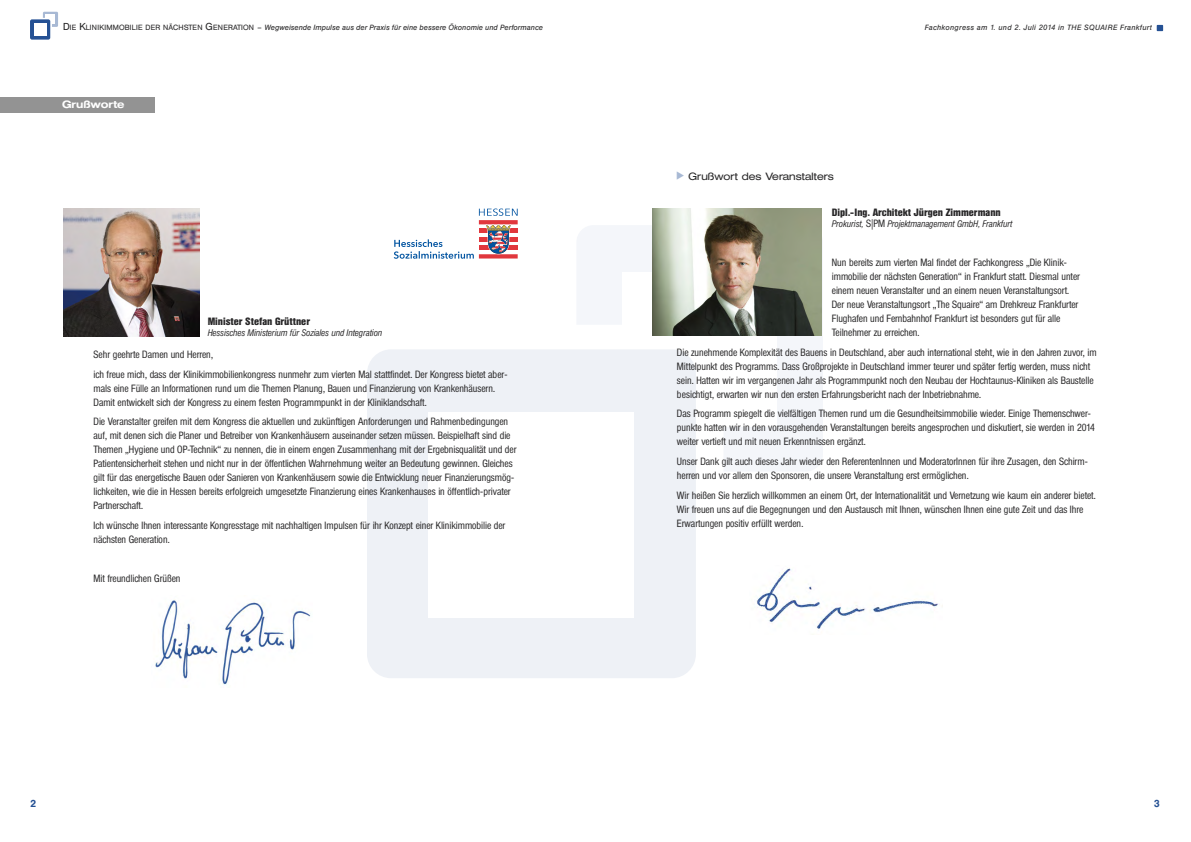
<style>
.page{position:relative;width:1191px;height:842px;background:#fff}
.page>*{position:absolute;margin:0;border:0;box-sizing:border-box;transform-origin:0 0}
.t1{font:300 10.5px/14px "Helvetica Con BQ";color:#272627}
.t2{font:700 10.5px "Helvetica Con BQ";color:#272627}
.t3{font:300 10.5px "Helvetica Extended BQ";color:#272627}
.t4{font:500 10.5px "Helvetica Extended BQ";color:#fff}
.t5{font:500 10px "Helvetica BQ";color:#255194}
.t6{font:italic 300 9.5px "Helvetica Con BQ";color:#272627}
.t7{font:italic 7.5px "Helvetica BQ";letter-spacing:.015em;color:#272627}
.t8{font:italic 7.5px "Helvetica BQ";letter-spacing:.05em;color:#272627}
.s1{font-style:normal;font-size:10px}
.s2{font-style:normal}
.s3{font-style:normal;font-size:10.5px}
</style>
<div class="page">
<div style="left:576px;top:225px;width:247px;height:247px;background:#f4f6fa;border-radius:17px"></div>
<div style="left:622px;top:272px;width:154px;height:154px;background:#fff"></div>
<div style="left:340px;top:325px;width:383px;height:383px;background:#fff;border-radius:3px"></div>
<div style="left:367px;top:349px;width:329px;height:329px;background:#eef1f6;border-radius:24px"></div>
<div style="left:429px;top:412px;width:205px;height:206px;background:#fff"></div>
<div style="left:1156px;top:25px;width:7px;height:6px;background:#255194"></div>
<svg style="left:43px;top:12px;width:15px;height:15px"></svg>
<div style="left:46px;top:15px;width:9px;height:9px;background:#fff"></div>
<svg style="left:28px;top:18px;width:24px;height:23px"></svg>
<div style="left:30px;top:19px;width:20px;height:21px;background:#255194;border-radius:2px"></div>
<div style="left:34px;top:23px;width:12px;height:13px;background:#fff"></div>
<div style="left:0;top:97px;width:155px;height:15px;background:#939393"></div>
<img style="left:652px;top:208px;width:169px;height:128px">
<img style="left:756px;top:568px;width:187px;height:61px">
<svg style="left:394px;top:209px;width:123px;height:50px"></svg>
<img style="left:155px;top:599px;width:156px;height:86px">
<img style="left:63px;top:209px;width:136px;height:127px">
<p class="t7" style="left:63px;top:24px;width:481px"><span class="s1">D</span><span class="s2">IE</span> <span class="s1">K</span><span class="s2">LINIKIMMOBILIE DER NÄCHSTEN</span> <span class="s1">G</span><span class="s2">ENERATION –</span> Wegweisende Impulse aus der Praxis für eine bessere Ökonomie und Performance</p>
<p class="t8" style="left:924px;top:24px;width:228px">Fachkongress am 1. und 2. Juli 2014 in THE SQUAIRE Frankfurt</p>
<p class="t4" style="left:62px;top:99px;width:64px">Grußworte</p>
<p class="t2" style="left:208px;top:315px;width:104px">Minister Stefan Grüttner</p>
<p class="t6" style="left:208px;top:328px;width:176px">Hessisches Ministerium für Soziales und Integration</p>
<p class="t1" style="left:94px;top:344px;width:415px;line-height:19.7px">Sehr geehrte Damen und Herren,<br>ich freue mich, dass der Klinikimmobilienkongress nunmehr zum vierten Mal stattfindet. Der Kongress bietet aber-</p>
<p class="t1" style="left:94px;top:381px;width:403px">mals eine Fülle an Informationen rund um die Themen Planung, Bauen und Finanzierung von Krankenhäusern.<br>Damit entwickelt sich der Kongress zu einem festen Programmpunkt in der Kliniklandschaft.</p>
<p class="t1" style="left:94px;top:415px;width:424px">Die Veranstalter greifen mit dem Kongress die aktuellen und zukünftigen Anforderungen und Rahmenbedingungen auf, mit denen sich die Planer und Betreiber von Krankenhäusern auseinander setzen müssen. Beispielhaft sind die Themen „Hygiene und OP-Technik“ zu nennen, die in einem engen Zusammenhang mit der Ergebnisqualität und der Patientensicherheit stehen und nicht nur in der öffentlichen Wahrnehmung weiter an Bedeutung gewinnen. Gleiches gilt für das energetische Bauen oder Sanieren von Krankenhäusern sowie die Entwicklung neuer Finanzierungsmög&shy;lichkeiten, wie die in Hessen bereits erfolgreich umgesetzte Finanzierung eines Krankenhauses in öffentlich-privater Partnerschaft.</p>
<p class="t1" style="left:94px;top:518px;width:413px">Ich wünsche Ihnen interessante Kongresstage mit nachhaltigen Impulsen für ihr Konzept einer Klinikimmobilie der nächsten Generation.</p>
<p class="t1" style="left:94px;top:572px;width:88px">Mit freundlichen Grüßen</p>
<p class="t3" style="left:688px;top:170px;width:147px">Grußwort des Veranstalters</p>
<p class="t2" style="left:832px;top:206px;width:171px">Dipl.-Ing. Architekt Jürgen Zimmermann</p>
<p class="t6" style="left:832px;top:219px;width:182px">Prokurist, <span class="s3">S|PM</span> Projektmanagement GmbH, Frankfurt</p>
<p class="t1" style="left:832px;top:255px;width:250px">Nun bereits zum vierten Mal findet der Fachkongress „Die Klinik&shy;immobilie der nächsten Generation“ in Frankfurt statt. Diesmal unter einem neuen Veranstalter und an einem neuen Veranstaltungsort.<br>Der neue Veranstaltungsort „The Squaire“ am Drehkreuz Frankfurter Flughafen und Fernbahnhof Frankfurt ist besonders gut für alle Teilnehmer zu erreichen.</p>
<p class="t1" style="left:677px;top:345px;width:421px">Die zunehmende Komplexität des Bauens in Deutschland, aber auch international steht, wie in den Jahren zuvor, im Mittelpunkt des Programms. Dass Großprojekte in Deutschland immer teurer und später fertig werden, muss nicht sein. Hatten wir im vergangenen Jahr als Programmpunkt noch den Neubau der Hochtaunus-Kliniken als Baustelle besichtigt, erwarten wir nun den ersten Erfahrungsbericht nach der Inbetriebnahme.</p>
<p class="t1" style="left:677px;top:406px;width:419px">Das Programm spiegelt die vielfältigen Themen rund um die Gesundheitsimmobilie wieder. Einige Themenschwer&shy;punkte hatten wir in den vorausgehenden Veranstaltungen bereits angesprochen und diskutiert, sie werden in 2014 weiter vertieft und mit neuen Erkenntnissen ergänzt.</p>
<p class="t1" style="left:677px;top:454px;width:412px">Unser Dank gilt auch dieses Jahr wieder den ReferentenInnen und ModeratorInnen für ihre Zusagen, den Schirm&shy;herren und vor allem den Sponsoren, die unsere Veranstaltung erst ermöglichen.</p>
<p class="t1" style="left:677px;top:488px;width:420px">Wir heißen Sie herzlich willkommen an einem Ort, der Internationalität und Vernetzung wie kaum ein anderer bietet.<br>Wir freuen uns auf die Begegnungen und den Austausch mit Ihnen, wünschen Ihnen eine gute Zeit und das Ihre<br>Erwartungen positiv erfüllt werden.</p>
<p class="t5" style="left:31px;top:799px;width:7px">2</p>
<p class="t5" style="left:1154px;top:799px;width:7px">3</p>
</div>
